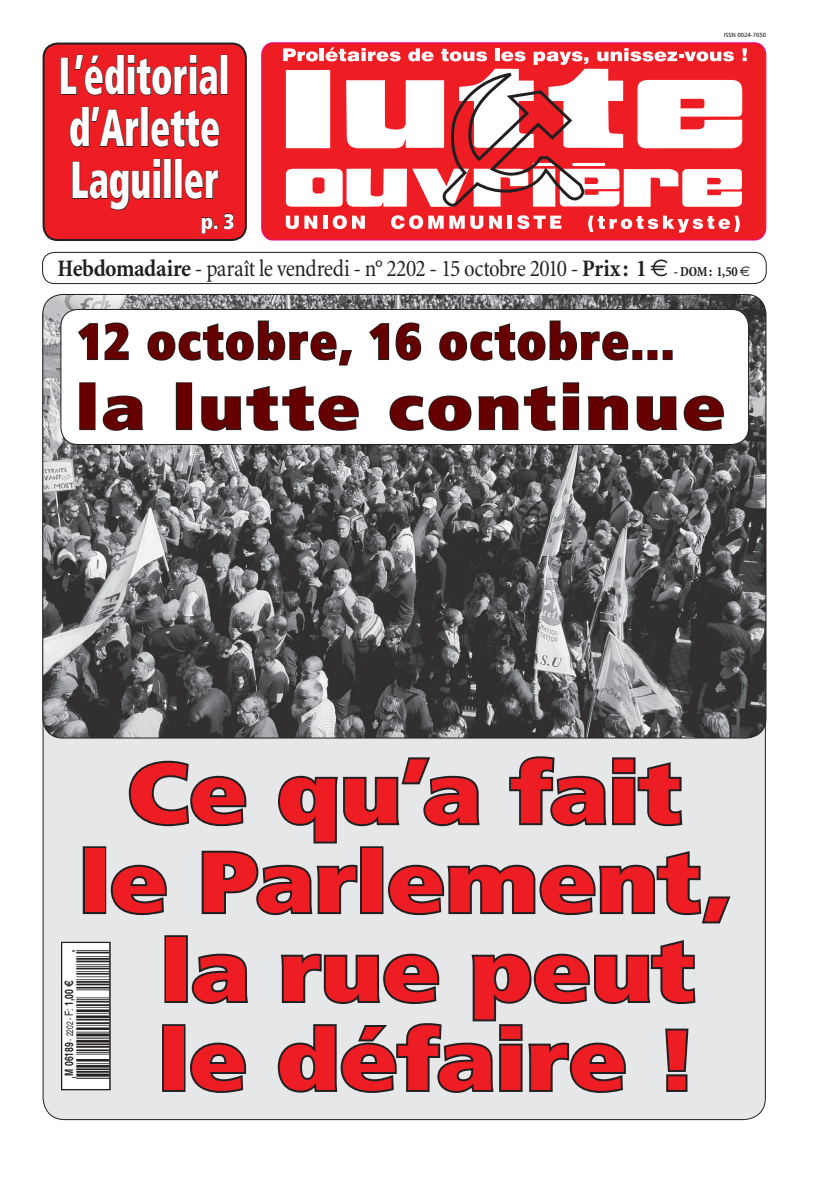
<style>
.page{position:relative;width:823px;height:1191px;background:#fff}
.page>*{position:absolute;margin:0;border:0;box-sizing:border-box;transform-origin:0 0}
.t1{font:900 condensed 85px/88.9px "Frutiger";letter-spacing:-.015em;color:#ee1d23;text-align:center;scale:1.27 1}
.t2{font:900 condensed 61px "Frutiger";letter-spacing:.03em;color:#600;scale:1.3 1}
.t3{font:900 condensed 52px/52px "Frutiger";color:#fff;scale:.7 1}
.t4{font:900 condensed 50px "Frutiger";letter-spacing:.03em;color:#600}
.t5{font:33px "Ean P33 No";color:#231f20}
.t6{font:condensed 24px "Minion";letter-spacing:-.025em;color:#231f20}
.t7{font:900 condensed 21px "Frutiger";color:#fff}
.t8{font:700 11.5px "Helvetica";color:#231f20;scale:.75 1}
.t9{font:9.5px "Helvetica";color:#231f20;scale:.69 1}
.t10{font:6px "Frutiger";color:#231f20}
.s1{font-weight:700}
.s2{font-family:"Euro Sans";font-stretch:normal}
.s3{font-weight:700;font-size:14px}
.s4{font-family:"Euro Sans";font-stretch:normal;font-size:14px}
.s5{font-size:11.5px}
.s6{font-weight:700;font-size:11.5px}
.s7{font-family:"Euro";font-weight:700;font-size:11.5px}
</style>
<div class="page">
<div style="left:44px;top:44px;width:202px;height:196px;background:#ee1d23;border-radius:14px"></div>
<svg style="left:60px;top:54px;width:158px;height:42px"></svg>
<div style="left:220px;top:55px;width:8px;height:40px;border:1px solid #231f20"></div>
<svg style="left:69px;top:106px;width:70px;height:42px"></svg>
<div style="left:141px;top:107px;width:7px;height:40px;border:1px solid #231f20"></div>
<svg style="left:150px;top:110px;width:70px;height:38px"></svg>
<svg style="left:72px;top:158px;width:89px;height:53px"></svg>
<div style="left:164px;top:159px;width:7px;height:40px;border:1px solid #231f20"></div>
<div style="left:174px;top:159px;width:8px;height:40px;border:1px solid #231f20"></div>
<svg style="left:184px;top:170px;width:35px;height:30px"></svg>
<svg style="left:201px;top:213px;width:33px;height:21px"></svg>
<div style="left:43px;top:43px;width:204px;height:198px;border:2px solid #231f20;border-radius:14px"></div>
<svg style="left:261px;top:43px;width:504px;height:197px;background:#ee1f29"></svg>
<svg style="left:285px;top:216px;width:13px;height:13px"></svg>
<svg style="left:304px;top:216px;width:13px;height:13px"></svg>
<hr style="left:323px;top:216px;width:4px;height:13px;background:#fff">
<svg style="left:332px;top:215px;width:14px;height:14px"></svg>
<svg style="left:352px;top:216px;width:12px;height:13px"></svg>
<svg style="left:391px;top:215px;width:52px;height:14px"></svg>
<svg style="left:449px;top:216px;width:15px;height:13px"></svg>
<svg style="left:470px;top:216px;width:31px;height:13px"></svg>
<div style="left:507px;top:216px;width:5px;height:13px;background:#fff"></div>
<svg style="left:517px;top:215px;width:44px;height:14px"></svg>
<svg style="left:587px;top:216px;width:152px;height:17px"></svg>
<svg style="left:286px;top:69px;width:455px;height:138px"></svg>
<svg style="left:283px;top:48px;width:34px;height:13px"></svg>
<hr style="left:319px;top:48px;width:4px;height:13px;background:#fff">
<svg style="left:325px;top:47px;width:75px;height:14px"></svg>
<svg style="left:408px;top:48px;width:25px;height:13px"></svg>
<hr style="left:495px;top:48px;width:4px;height:13px;background:#fff">
<svg style="left:440px;top:49px;width:148px;height:159px"></svg>
<svg style="left:596px;top:48px;width:137px;height:13px"></svg>
<svg style="left:742px;top:48px;width:4px;height:13px"></svg>
<div style="left:42px;top:252px;width:724px;height:32px;border:1px solid #231f20;border-radius:12px"></div>
<div style="left:43px;top:295px;width:721px;height:824px;background:#e6e7e9;border-radius:22px"></div>
<div style="left:83px;top:846px;width:23px;height:68px;border:4px solid #231f20"></div>
<svg style="left:110px;top:756px;width:621px;height:168px"></svg>
<div style="left:164px;top:935px;width:24px;height:68px;border:4px solid #231f20"></div>
<svg style="left:191px;top:953px;width:57px;height:51px"></svg>
<div style="left:162px;top:1024px;width:23px;height:68px;border:4px solid #231f20"></div>
<svg style="left:190px;top:1042px;width:57px;height:51px"></svg>
<svg style="left:277px;top:940px;width:419px;height:153px"></svg>
<div style="left:61px;top:942px;width:49px;height:147px;background:#fff"></div>
<div style="left:61px;top:941px;width:49px;height:149px;border:1px solid #231f20"></div>
<img style="left:43px;top:294px;width:722px;height:444px">
<div style="left:61px;top:309px;width:687px;height:135px;background:#fff;border-radius:17px"></div>
<svg style="left:78px;top:322px;width:51px;height:38px"></svg>
<svg style="left:147px;top:320px;width:205px;height:46px"></svg>
<svg style="left:369px;top:322px;width:53px;height:39px"></svg>
<svg style="left:439px;top:320px;width:190px;height:41px"></svg>
<div style="left:632px;top:350px;width:10px;height:10px;border:2px solid #231f20"></div>
<div style="left:647px;top:350px;width:10px;height:10px;border:2px solid #231f20"></div>
<div style="left:662px;top:350px;width:10px;height:10px;border:2px solid #231f20"></div>
<div style="left:79px;top:382px;width:16px;height:48px;border:2px solid #231f20"></div>
<svg style="left:102px;top:395px;width:41px;height:36px"></svg>
<div style="left:176px;top:382px;width:16px;height:48px;border:2px solid #231f20"></div>
<svg style="left:201px;top:386px;width:158px;height:45px"></svg>
<svg style="left:389px;top:382px;width:190px;height:49px"></svg>
<svg style="left:587px;top:395px;width:41px;height:36px"></svg>
<svg style="left:636px;top:395px;width:88px;height:36px"></svg>
<div style="left:60px;top:309px;width:688px;height:136px;border:1px solid #231f20;border-radius:17px"></div>
<p class="t3" style="left:59px;top:50px;width:245px">L’éditorial d’Arlette<br>Laguiller</p>
<p class="t7" style="left:201px;top:208px;width:35px">p. 3</p>
<p class="t10" style="left:723px;top:32px;width:44px">ISSN 0024-7650</p>
<p class="t6" style="left:58px;top:256px;width:693px"><span class="s1">Hebdomadaire</span> - paraît le vendredi - n° 2202 - 15 octobre 2010 - <span class="s1">Prix: 1</span> <span class="s2">e</span> <span class="s3">- DOM: 1,50</span> <span class="s4">e</span></p>
<p class="t4" style="left:78px;top:311px;width:597px">12 octobre, 16 octobre...</p>
<p class="t2" style="left:76px;top:370px;width:501px">la lutte continue</p>
<p class="t1" style="left:78px;top:748px;width:514px">Ce qu’a fait le Parlement, la rue peut</p>
<p class="t5" style="left:79px;top:1089px;width:147px;rotate:-90deg">3:HIKQLI=^UVUUV:?m@c@a@m@a;</p>
<p class="t9" style="left:64px;top:1040px;width:89px;rotate:-90deg">- 2202 - <span class="s5">F:</span> <span class="s6">1,00</span> <span class="s7">E</span></p>
<p class="t1" style="left:158px;top:1015px;width:426px">le défaire !</p>
<p class="t8" style="left:62px;top:1075px;width:46px;rotate:-90deg">M 06189</p>
</div>
